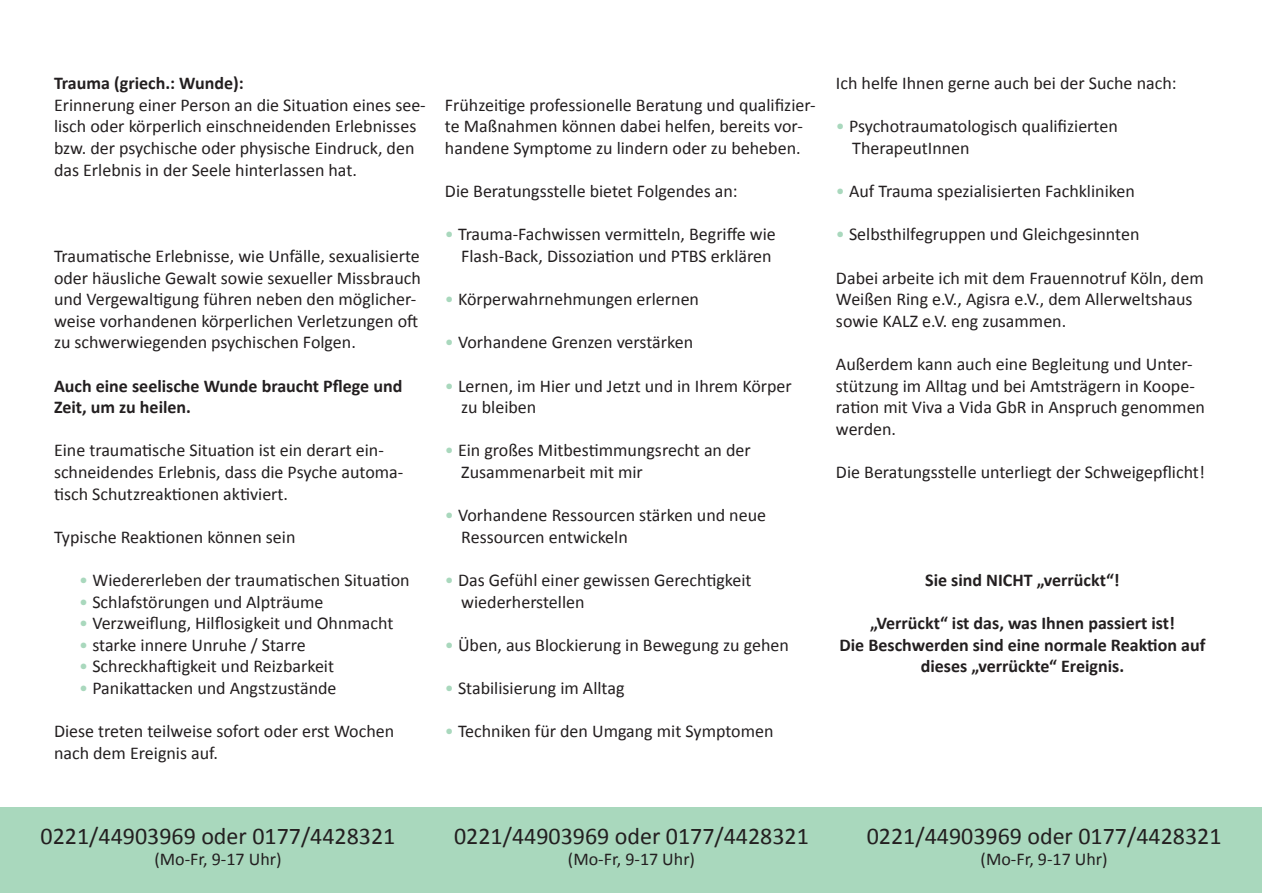
<style>
.page{position:relative;width:1263px;height:893px;background:#fff}
.page>*{position:absolute;margin:0;border:0;box-sizing:border-box;transform-origin:0 0}
.t1{font:24px "Calibri";color:#231f20}
.t2{font:18px/21.6px "Calibri";color:#231f20}
.t3{font:700 18px/21.6px "Calibri";color:#231f20}
.s1{color:#a9d8bd}
</style>
<div class="page">
<div style="left:0;top:808px;width:436px;height:85px;background:#a9d8bd"></div>
<div style="left:436px;top:808px;width:391px;height:85px;background:#a9d8bd"></div>
<div style="left:827px;top:808px;width:434px;height:85px;background:#a9d8bd"></div>
<p class="t3" style="left:54px;top:72px;width:191px">Trauma (griech.: Wunde):</p>
<p class="t2" style="left:54px;top:94px;width:373px">Erinnerung einer Person an die Situation eines see&shy;lisch oder körperlich einschneidenden Erlebnisses bzw. der psychische oder physische Eindruck, den das Erlebnis in der Seele hinterlassen hat.</p>
<p class="t2" style="left:54px;top:245px;width:368px">Traumatische Erlebnisse, wie Unfälle, sexualisierte oder häusliche Gewalt sowie sexueller Missbrauch und Vergewaltigung führen neben den möglicher&shy;weise vorhandenen körperlichen Verletzungen oft zu schwerwiegenden psychischen Folgen.</p>
<p class="t3" style="left:54px;top:375px;width:350px">Auch eine seelische Wunde braucht Pflege und<br>Zeit, um zu heilen.</p>
<p class="t2" style="left:54px;top:440px;width:351px">Eine traumatische Situation ist ein derart ein&shy;schneidendes Erlebnis, dass die Psyche automa&shy;tisch Schutzreaktionen aktiviert.</p>
<p class="t2" style="left:54px;top:526px;width:243px">Typische Reaktionen können sein</p>
<p class="t2" style="left:79px;top:569px;width:332px"><span class="s1">•</span> Wiedererleben der traumatischen Situation</p>
<p class="t2" style="left:79px;top:591px;width:246px"><span class="s1">•</span> Schlafstörungen und Alpträume</p>
<p class="t2" style="left:79px;top:612px;width:316px"><span class="s1">•</span> Verzweiflung, Hilflosigkeit und Ohnmacht</p>
<p class="t2" style="left:79px;top:634px;width:228px"><span class="s1">•</span> starke innere Unruhe / Starre</p>
<p class="t2" style="left:79px;top:656px;width:256px"><span class="s1">•</span> Schreckhaftigkeit und Reizbarkeit</p>
<p class="t2" style="left:79px;top:677px;width:259px"><span class="s1">•</span> Panikattacken und Angstzustände</p>
<p class="t2" style="left:54px;top:720px;width:342px">Diese treten teilweise sofort oder erst Wochen nach dem Ereignis auf.</p>
<p class="t2" style="left:445px;top:94px;width:372px">Frühzeitige professionelle Beratung und qualifizier&shy;te Maßnahmen können dabei helfen, bereits vor&shy;handene Symptome zu lindern oder zu beheben.</p>
<p class="t2" style="left:445px;top:180px;width:294px">Die Beratungsstelle bietet Folgendes an:</p>
<p class="t2" style="left:445px;top:224px;width:332px;text-align:right"><span class="s1">•</span> Trauma-Fachwissen vermitteln, Begriffe wie<br>Flash-Back, Dissoziation und PTBS erklären</p>
<p class="t2" style="left:445px;top:288px;width:256px"><span class="s1">•</span> Körperwahrnehmungen erlernen</p>
<p class="t2" style="left:445px;top:332px;width:250px"><span class="s1">•</span> Vorhandene Grenzen verstärken</p>
<p class="t2" style="left:461px;top:375px;width:332px;text-indent:-16px"><span class="s1">•</span> Lernen, im Hier und Jetzt und in Ihrem Körper zu bleiben</p>
<p class="t2" style="left:461px;top:440px;width:291px;text-indent:-16px"><span class="s1">•</span> Ein großes Mitbestimmungsrecht an der<br>Zusammenarbeit mit mir</p>
<p class="t2" style="left:461px;top:504px;width:306px;text-indent:-16px"><span class="s1">•</span> Vorhandene Ressourcen stärken und neue<br>Ressourcen entwickeln</p>
<p class="t2" style="left:461px;top:569px;width:292px;text-indent:-16px"><span class="s1">•</span> Das Gefühl einer gewissen Gerechtigkeit wiederherstellen</p>
<p class="t2" style="left:445px;top:634px;width:345px"><span class="s1">•</span> Üben, aus Blockierung in Bewegung zu gehen</p>
<p class="t2" style="left:445px;top:677px;width:181px"><span class="s1">•</span> Stabilisierung im Alltag</p>
<p class="t2" style="left:445px;top:720px;width:330px"><span class="s1">•</span> Techniken für den Umgang mit Symptomen</p>
<p class="t2" style="left:836px;top:72px;width:342px">Ich helfe Ihnen gerne auch bei der Suche nach:</p>
<p class="t2" style="left:852px;top:116px;width:267px;text-indent:-16px"><span class="s1">•</span> Psychotraumatologisch qualifizierten<br>TherapeutInnen</p>
<p class="t2" style="left:836px;top:180px;width:300px"><span class="s1">•</span> Auf Trauma spezialisierten Fachkliniken</p>
<p class="t2" style="left:836px;top:224px;width:305px"><span class="s1">•</span> Selbsthilfegruppen und Gleichgesinnten</p>
<p class="t2" style="left:836px;top:267px;width:369px">Dabei arbeite ich mit dem Frauennotruf Köln, dem<br>Weißen Ring e.V., Agisra e.V., dem Allerweltshaus sowie KALZ e.V. eng zusammen.</p>
<p class="t2" style="left:836px;top:353px;width:371px">Außerdem kann auch eine Begleitung und Unter&shy;stützung im Alltag und bei Amtsträgern in Koope&shy;ration mit Viva a Vida GbR in Anspruch genommen werden.</p>
<p class="t2" style="left:836px;top:461px;width:370px">Die Beratungsstelle unterliegt der Schweigepflicht!</p>
<p class="t3" style="left:925px;top:569px;width:196px">Sie sind NICHT „verrückt“!</p>
<p class="t3" style="left:839px;top:612px;width:367px;text-align:center">„Verrückt“ ist das, was Ihnen passiert ist!<br>Die Beschwerden sind eine normale Reaktion auf dieses „verrückte“ Ereignis.</p>
<h1 class="t1" style="left:41px;top:820px;width:356px">0221/44903969 oder 0177/4428321</h1>
<p class="t2" style="left:154px;top:848px;width:129px">(Mo-Fr, 9-17 Uhr)</p>
<h1 class="t1" style="left:454px;top:820px;width:356px">0221/44903969 oder 0177/4428321</h1>
<p class="t2" style="left:568px;top:848px;width:129px">(Mo-Fr, 9-17 Uhr)</p>
<h1 class="t1" style="left:867px;top:820px;width:356px">0221/44903969 oder 0177/4428321</h1>
<p class="t2" style="left:980px;top:848px;width:129px">(Mo-Fr, 9-17 Uhr)</p>
</div>
